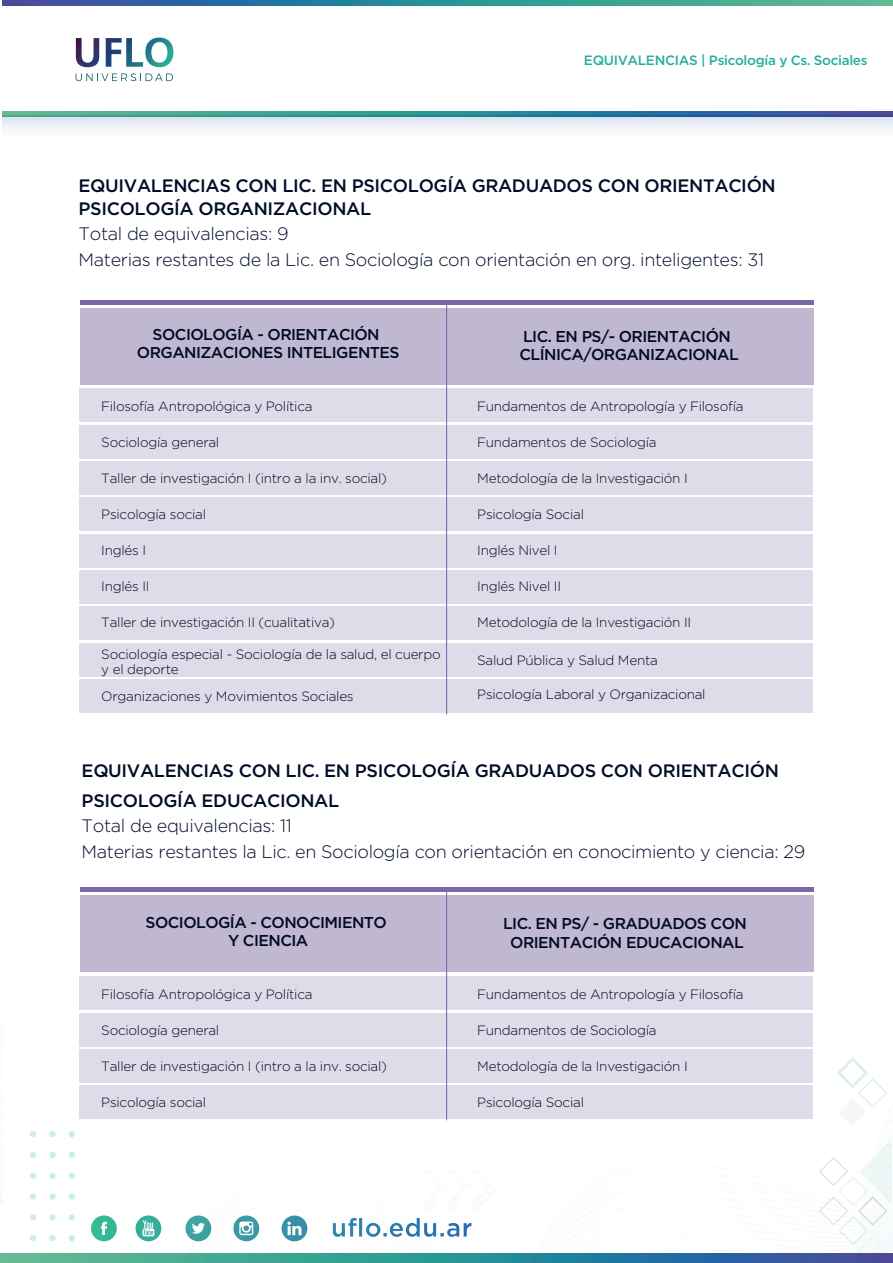
<style>
.page{position:relative;width:893px;height:1263px;background:#fff}
.page>*{position:absolute;margin:0;border:0;box-sizing:border-box;transform-origin:0 0}
.t1{font:300 18px/25.5px "Gotham";letter-spacing:-.02em;color:#000c27}
.t2{font:500 18px/22.5px "Gotham";letter-spacing:-.02em;color:#000c27}
.t3{font:500 15.75px/18.3px "Gotham";letter-spacing:-.035em;color:#000925;text-align:center}
.t4{font:300 13.5px/15px "Gotham";letter-spacing:-.02em;color:#000925}
.t5{font:500 13.5px "Gotham";letter-spacing:-.025em;color:#25ad9e}
</style>
<div class="page">
<svg style="left:30px;top:1235px;width:6px;height:6px"></svg>
<svg style="left:30px;top:1214px;width:6px;height:6px"></svg>
<div style="left:30px;top:1193px;width:6px;height:7px;background:#cfede8;border-radius:50%"></div>
<div style="left:30px;top:1172px;width:6px;height:7px;background:#cfede8;border-radius:50%"></div>
<svg style="left:30px;top:1152px;width:6px;height:6px"></svg>
<svg style="left:30px;top:1131px;width:6px;height:6px"></svg>
<div style="left:49px;top:1235px;width:7px;height:6px;background:#cfede8;border-radius:50%"></div>
<div style="left:49px;top:1214px;width:7px;height:6px;background:#cfede8;border-radius:50%"></div>
<div style="left:49px;top:1193px;width:7px;height:7px;background:#cfede8;border-radius:50%"></div>
<svg style="left:49px;top:1172px;width:7px;height:7px"></svg>
<div style="left:49px;top:1152px;width:7px;height:6px;background:#cfede8;border-radius:50%"></div>
<div style="left:49px;top:1131px;width:7px;height:6px;background:#cfede8;border-radius:50%"></div>
<svg style="left:69px;top:1235px;width:6px;height:6px"></svg>
<svg style="left:69px;top:1214px;width:6px;height:6px"></svg>
<div style="left:69px;top:1193px;width:6px;height:7px;background:#cfede8;border-radius:50%"></div>
<div style="left:69px;top:1172px;width:6px;height:7px;background:#cfede8;border-radius:50%"></div>
<svg style="left:69px;top:1152px;width:6px;height:6px"></svg>
<svg style="left:69px;top:1131px;width:6px;height:6px"></svg>
<svg style="left:166px;top:1046px;width:726px;height:207px"></svg>
<svg style="left:0;top:1253px;width:893px;height:10px;background:#388b98"></svg>
<svg style="left:720px;top:1166px;width:60px;height:60px"></svg>
<svg style="left:91px;top:1215px;width:216px;height:26px"></svg>
<svg style="left:76px;top:38px;width:97px;height:29px"></svg>
<svg style="left:76px;top:73px;width:97px;height:8px"></svg>
<div style="left:3px;top:116px;width:890px;height:24px;background:linear-gradient(to bottom,#dbe3f1,#fff)"></div>
<svg style="left:3px;top:111px;width:890px;height:6px;background:#358595"></svg>
<svg style="left:3px;top:0;width:890px;height:5px;background:#388a98"></svg>
<hr style="left:80px;top:300px;width:733px;height:4px;background:#7b67a6">
<div style="left:80px;top:308px;width:733px;height:76px;background:#c0b7d1"></div>
<div style="left:79px;top:389px;width:734px;height:33px;background:#dfdbe8"></div>
<div style="left:79px;top:425px;width:734px;height:34px;background:#dfdbe8"></div>
<div style="left:79px;top:461px;width:734px;height:34px;background:#dfdbe8"></div>
<div style="left:79px;top:498px;width:734px;height:33px;background:#dfdbe8"></div>
<div style="left:79px;top:534px;width:734px;height:34px;background:#dfdbe8"></div>
<div style="left:79px;top:570px;width:734px;height:34px;background:#dfdbe8"></div>
<div style="left:79px;top:606px;width:734px;height:34px;background:#dfdbe8"></div>
<div style="left:79px;top:643px;width:734px;height:34px;background:#dfdbe8"></div>
<div style="left:79px;top:679px;width:734px;height:34px;background:#dfdbe8"></div>
<hr style="left:446px;top:300px;width:1px;height:414px;background:#7b67a6">
<hr style="left:80px;top:888px;width:733px;height:4px;background:#7b67a6">
<div style="left:80px;top:896px;width:733px;height:76px;background:#c0b7d1"></div>
<div style="left:79px;top:976px;width:734px;height:34px;background:#dfdbe8"></div>
<div style="left:79px;top:1013px;width:734px;height:33px;background:#dfdbe8"></div>
<div style="left:79px;top:1049px;width:734px;height:34px;background:#dfdbe8"></div>
<div style="left:79px;top:1085px;width:734px;height:34px;background:#dfdbe8"></div>
<hr style="left:446px;top:888px;width:1px;height:232px;background:#7b67a6">
<p class="t5" style="left:584px;top:51px;width:285px">EQUIVALENCIAS | Psicología y Cs. Sociales</p>
<h1 class="t2" style="left:79px;top:174px;width:699px">EQUIVALENCIAS CON LIC. EN PSICOLOGÍA GRADUADOS CON ORIENTACIÓN<br>PSICOLOGÍA ORGANIZACIONAL</h1>
<h1 class="t1" style="left:79px;top:221px;width:687px">Total de equivalencias: 9<br>Materias restantes de la Lic. en Sociología con orientación en org. inteligentes: 31</h1>
<p class="t3" style="left:137px;top:325px;width:264px">SOCIOLOGÍA - ORIENTACIÓN<br>ORGANIZACIONES INTELIGENTES</p>
<p class="t3" style="left:519px;top:327px;width:221px;text-align:left">LIC. EN PS/- ORIENTACIÓN<br>CLÍNICA/ORGANIZACIONAL</p>
<p class="t4" style="left:101px;top:399px;width:213px">Filosofía Antropológica y Política</p>
<p class="t4" style="left:101px;top:435px;width:120px">Sociología general</p>
<p class="t4" style="left:101px;top:471px;width:287px">Taller de investigación I (intro a la inv. social)</p>
<p class="t4" style="left:101px;top:507px;width:106px">Psicología social</p>
<p class="t4" style="left:101px;top:543px;width:46px">Inglés I</p>
<p class="t4" style="left:101px;top:579px;width:50px">Inglés II</p>
<p class="t4" style="left:101px;top:615px;width:235px">Taller de investigación II (cualitativa)</p>
<p class="t4" style="left:101px;top:646px;width:341px">Sociología especial - Sociología de la salud, el cuerpo y el deporte</p>
<p class="t4" style="left:101px;top:688px;width:254px">Organizaciones y Movimientos Sociales</p>
<p class="t4" style="left:477px;top:399px;width:268px">Fundamentos de Antropología y Filosofía</p>
<p class="t4" style="left:477px;top:435px;width:181px">Fundamentos de Sociología</p>
<p class="t4" style="left:477px;top:471px;width:212px">Metodología de la Investigación I</p>
<p class="t4" style="left:477px;top:507px;width:108px">Psicología Social</p>
<p class="t4" style="left:477px;top:543px;width:82px">Inglés Nivel I</p>
<p class="t4" style="left:477px;top:579px;width:85px">Inglés Nivel II</p>
<p class="t4" style="left:477px;top:615px;width:215px">Metodología de la Investigación II</p>
<p class="t4" style="left:477px;top:652px;width:182px">Salud Pública y Salud Menta</p>
<p class="t4" style="left:477px;top:687px;width:230px">Psicología Laboral y Organizacional</p>
<h1 class="t2" style="left:82px;top:755px;width:699px;line-height:30px">EQUIVALENCIAS CON LIC. EN PSICOLOGÍA GRADUADOS CON ORIENTACIÓN<br>PSICOLOGÍA EDUCACIONAL</h1>
<h1 class="t1" style="left:82px;top:812px;width:725px">Total de equivalencias: 11<br>Materias restantes la Lic. en Sociología con orientación en conocimiento y ciencia: 29</h1>
<p class="t3" style="left:145px;top:913px;width:243px">SOCIOLOGÍA - CONOCIMIENTO<br>Y CIENCIA</p>
<p class="t3" style="left:503px;top:914px;width:245px">LIC. EN PS/ - GRADUADOS CON<br>ORIENTACIÓN EDUCACIONAL</p>
<p class="t4" style="left:101px;top:986px;width:213px">Filosofía Antropológica y Política</p>
<p class="t4" style="left:101px;top:1022px;width:120px">Sociología general</p>
<p class="t4" style="left:101px;top:1058px;width:287px">Taller de investigación I (intro a la inv. social)</p>
<p class="t4" style="left:101px;top:1094px;width:106px">Psicología social</p>
<p class="t4" style="left:477px;top:986px;width:268px">Fundamentos de Antropología y Filosofía</p>
<p class="t4" style="left:477px;top:1022px;width:181px">Fundamentos de Sociología</p>
<p class="t4" style="left:477px;top:1058px;width:212px">Metodología de la Investigación I</p>
<p class="t4" style="left:477px;top:1094px;width:108px">Psicología Social</p>
</div>
